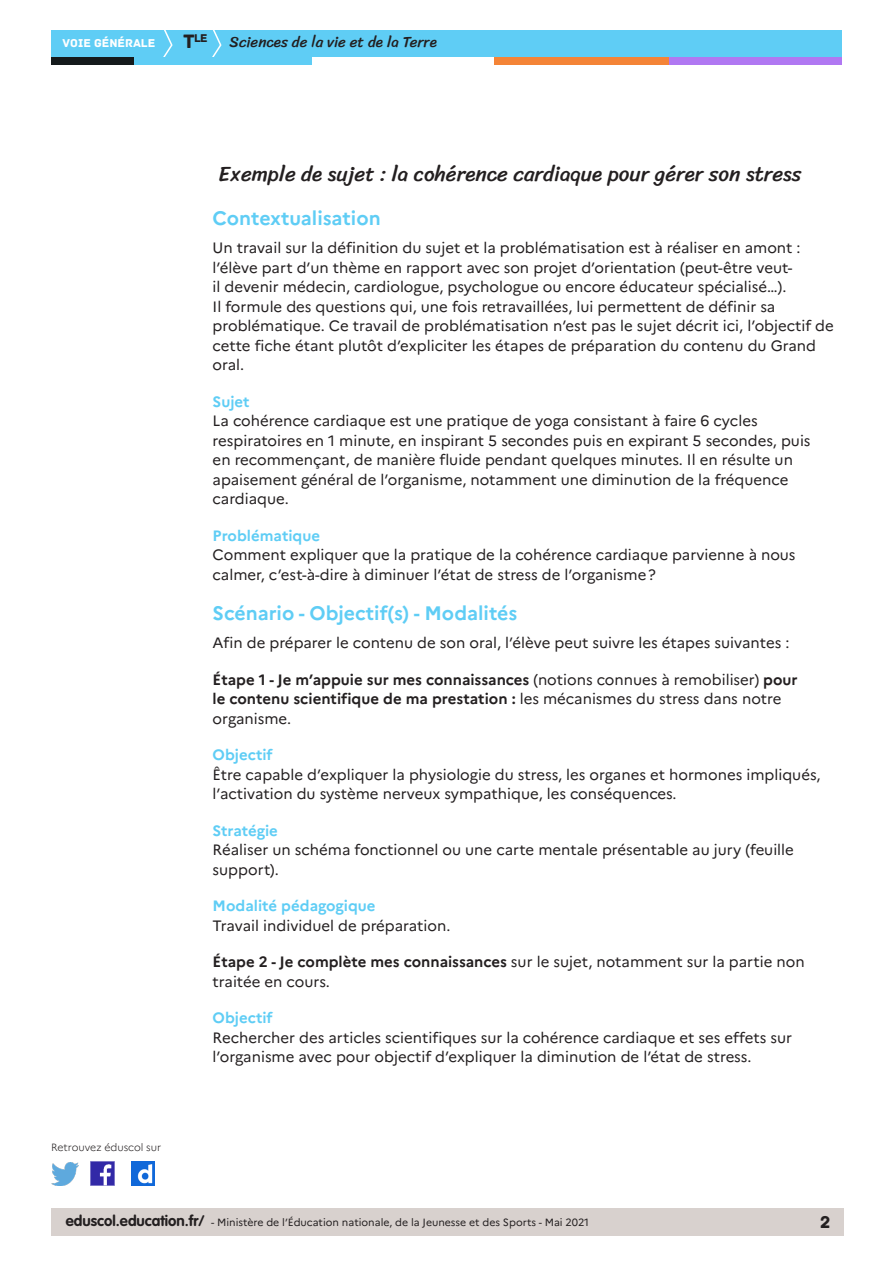
<style>
.page{position:relative;width:893px;height:1263px;background:#fff}
.page>*{position:absolute;margin:0;border:0;box-sizing:border-box;transform-origin:0 0}
._02_titre_1{font:21px "Sriracha";color:#231f20}
._03_titre_2{font:700 19.5px "Marianne";color:#5fcdf5}
.t1{font:18px "Archive";color:#231f20}
.Texte_courant{font:15px/19.5px "Marianne";color:#231f20}
.Texte_courant-2{font:700 15px/19.5px "Marianne";color:#231f20}
._04_titre_3{font:700 15px "Marianne";color:#5fcdf5}
.t2{font:15px "Sriracha";color:#231f20}
.t3{font:12px "Archive";color:#fff}
.t4{font:11.85px "Archive";color:#231f20}
.t5{font:10.5px "Marianne";color:#231f20}
.t6{font:300 10.5px "Marianne";color:#231f20}
.s1{font-size:20.4px}
.s2{font-weight:400}
.s3{font-weight:700}
.s4{font-family:"VAG Rounded Std";font-weight:700;font-size:15px}
</style>
<div class="page">
<div style="left:51px;top:1209px;width:792px;height:27px;background:#d8d1ce"></div>
<div style="left:51px;top:30px;width:791px;height:27px;background:#5fcdf5"></div>
<svg style="left:163px;top:30px;width:10px;height:27px"></svg>
<svg style="left:212px;top:30px;width:10px;height:27px"></svg>
<div style="left:133px;top:57px;width:179px;height:8px;background:#5fcdf5"></div>
<div style="left:51px;top:57px;width:82px;height:8px;background:#141a1c"></div>
<div style="left:667px;top:57px;width:175px;height:8px;background:#b078f2"></div>
<div style="left:494px;top:57px;width:175px;height:8px;background:#f48437"></div>
<img style="left:91px;top:1162px;width:23px;height:23px">
<img style="left:51px;top:1163px;width:28px;height:22px">
<img style="left:132px;top:1162px;width:22px;height:23px">
<p class="t4" style="left:183px;top:31px;width:26px"><span class="s1">T</span>le</p>
<p class="t3" style="left:63px;top:36px;width:94px">VOIE GÉNÉRALE</p>
<p class="t2" style="left:230px;top:33px;width:209px">Sciences de la vie et de la Terre</p>
<p class="t6" style="left:51px;top:1141px;width:112px">Retrouvez éduscol sur</p>
<p class="_02_titre_1" style="left:219px;top:161px;width:584px">Exemple de sujet : la cohérence cardiaque pour gérer son stress</p>
<p class="_03_titre_2" style="left:213px;top:206px;width:170px">Contextualisation</p>
<p class="Texte_courant" style="left:213px;top:238px;width:623px">Un travail sur la définition du sujet et la problématisation est à réaliser en amont : l’élève part d’un thème en rapport avec son projet d’orientation (peut-être veut-<br>il devenir médecin, cardiologue, psychologue ou encore éducateur spécialisé…).<br>Il formule des questions qui, une fois retravaillées, lui permettent de définir sa problématique. Ce travail de problématisation n’est pas le sujet décrit ici, l’objectif de cette fiche étant plutôt d’expliciter les étapes de préparation du contenu du Grand oral.</p>
<p class="_04_titre_3" style="left:213px;top:392px;width:39px">Sujet</p>
<p class="Texte_courant" style="left:213px;top:411px;width:599px">La cohérence cardiaque est une pratique de yoga consistant à faire 6 cycles respiratoires en 1 minute, en inspirant 5 secondes puis en expirant 5 secondes, puis en recommençant, de manière fluide pendant quelques minutes. Il en résulte un apaisement général de l’organisme, notamment une diminution de la fréquence cardiaque.</p>
<p class="_04_titre_3" style="left:213px;top:526px;width:109px">Problématique</p>
<p class="Texte_courant" style="left:213px;top:545px;width:584px">Comment expliquer que la pratique de la cohérence cardiaque parvienne à nous calmer, c’est-à-dire à diminuer l’état de stress de l’organisme?</p>
<p class="_03_titre_2" style="left:213px;top:601px;width:306px">Scénario - Objectif(s) - Modalités</p>
<p class="Texte_courant" style="left:213px;top:633px;width:578px">Afin de préparer le contenu de son oral, l’élève peut suivre les étapes suivantes :</p>
<p class="Texte_courant-2" style="left:213px;top:670px;width:587px">Étape 1 - Je m’appuie sur mes connaissances <span class="s2">(notions connues à remobiliser)</span> pour le contenu scientifique de ma prestation : <span class="s2">les mécanismes du stress dans notre organisme.</span></p>
<p class="_04_titre_3" style="left:213px;top:746px;width:62px">Objectif</p>
<p class="Texte_courant" style="left:213px;top:765px;width:609px">Être capable d’expliquer la physiologie du stress, les organes et hormones impliqués, l’activation du système nerveux sympathique, les conséquences.</p>
<p class="_04_titre_3" style="left:213px;top:821px;width:67px">Stratégie</p>
<p class="Texte_courant" style="left:213px;top:840px;width:583px">Réaliser un schéma fonctionnel ou une carte mentale présentable au jury (feuille support).</p>
<p class="_04_titre_3" style="left:213px;top:897px;width:165px">Modalité pédagogique</p>
<p class="Texte_courant" style="left:213px;top:916px;width:239px">Travail individuel de préparation.</p>
<p class="Texte_courant" style="left:213px;top:952px;width:594px"><span class="s3">Étape 2 - Je complète mes connaissances</span> sur le sujet, notamment sur la partie non traitée en cours.</p>
<p class="_04_titre_3" style="left:213px;top:1009px;width:62px">Objectif</p>
<p class="Texte_courant" style="left:213px;top:1028px;width:581px">Rechercher des articles scientifiques sur la cohérence cardiaque et ses effets sur l’organisme avec pour objectif d’expliquer la diminution de l’état de stress.</p>
<p class="t5" style="left:66px;top:1216px;width:525px"><span class="s4">eduscol.education.fr/</span> - Ministère de l’Éducation nationale, de la Jeunesse et des Sports - Mai 2021</p>
<p class="t1" style="left:820px;top:1211px;width:12px">2</p>
</div>
